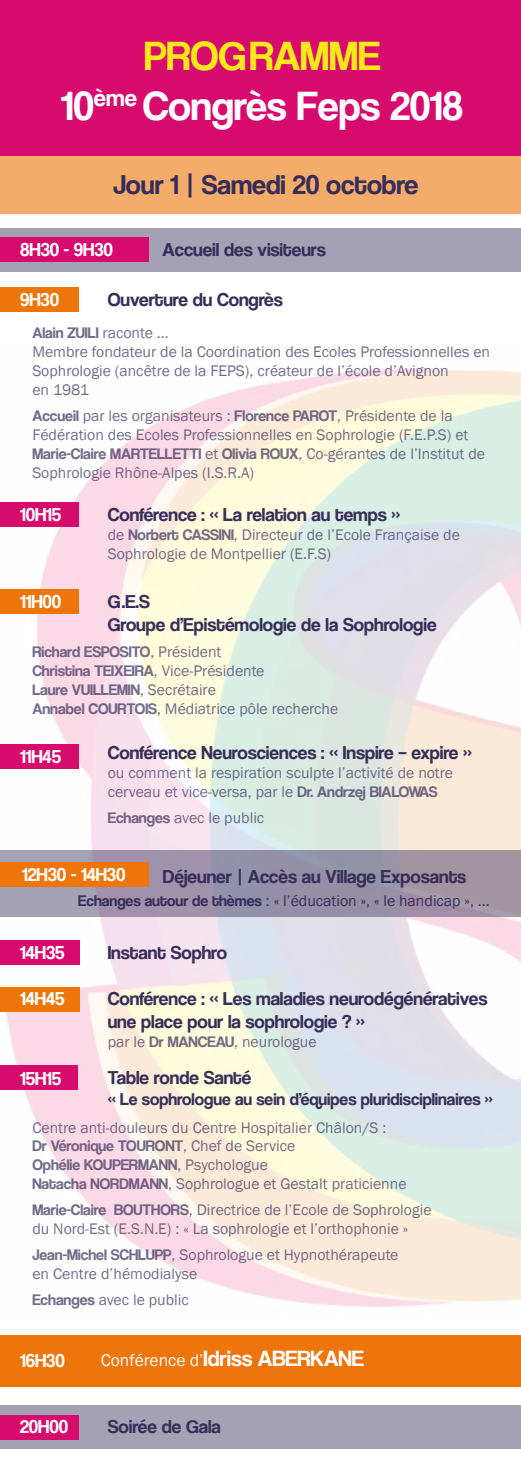
<style>
.page{position:relative;width:521px;height:1474px;background:#fff}
.page>*{position:absolute;margin:0;border:0;box-sizing:border-box;transform-origin:0 0}
.t1{font:42px/50.4px "Coolvetica Rg";color:#fff;text-align:center}
.t2{font:28px "Coolvetica Rg";color:#372e5a}
.t3{font:26.25px "Coolvetica Rg";color:#fff}
.t4{font:22.75px "Coolvetica Rg";color:#fff}
.t5{font:19.25px/23.1px "Coolvetica Rg";color:#372e5a}
.t6{font:19.25px "Coolvetica Rg";color:#fff}
.t7{font:17.5px "Coolvetica Rg";color:#372e5a}
.t8{font:15.75px/25.9px "Franklin Gothic";color:#372e5a}
.t9{font:15.75px/18.9px "Coolvetica Rg";color:#372e5a}
.t10{font:15.75px/18.9px "Franklin Gothic";color:rgb(55 46 90/.7)}
.s1{color:#f7e81b}
.s2{font-family:"Franklin Gothic"}
.s3{font-family:"Coolvetica Rg"}
.s4{font-family:"Franklin Gothic";font-size:17.5px}
</style>
<div class="page">
<img style="left:0;top:369px;width:521px;height:938px">
<div style="left:0;top:0;width:521px;height:155px;background:#d70a6e"></div>
<div style="left:0;top:228px;width:521px;height:43px;background:#a5a1b5"></div>
<div style="left:0;top:1405px;width:521px;height:43px;background:#a5a1b5"></div>
<div style="left:0;top:238px;width:148px;height:24px;background:#d70a6e"></div>
<div style="left:0;top:287px;width:79px;height:25px;background:#ee7509"></div>
<div style="left:0;top:503px;width:79px;height:24px;background:#d70a6e"></div>
<div style="left:0;top:589px;width:79px;height:25px;background:#ee7509"></div>
<div style="left:0;top:744px;width:79px;height:25px;background:#d70a6e"></div>
<div style="left:0;top:940px;width:79px;height:24px;background:#d70a6e"></div>
<div style="left:0;top:987px;width:79px;height:24px;background:#ee7509"></div>
<div style="left:0;top:1065px;width:77px;height:24px;background:#d70a6e"></div>
<div style="left:0;top:1414px;width:79px;height:25px;background:#d70a6e"></div>
<div style="left:0;top:156px;width:521px;height:57px;background:#f4ac6b"></div>
<svg style="left:520px;top:921px;width:1px;height:24px"></svg>
<svg style="left:520px;top:369px;width:1px;height:14px"></svg>
<svg style="left:520px;top:460px;width:1px;height:25px"></svg>
<svg style="left:520px;top:662px;width:1px;height:25px"></svg>
<svg style="left:520px;top:996px;width:1px;height:25px"></svg>
<svg style="left:520px;top:1043px;width:1px;height:24px"></svg>
<div style="left:0;top:850px;width:521px;height:66px;background:linear-gradient(to right,#a398ac,#9990a3)"></div>
<div style="left:0;top:862px;width:148px;height:24px;background:#ee7509"></div>
<div style="left:0;top:1334px;width:521px;height:52px;background:#ee7509"></div>
<h1 class="t1" style="left:61px;top:30px;width:403px"><span class="s1">PROGRAMME<br></span>10<sup>ème</sup> Congrès Feps 2018</h1>
<h2 class="t2" style="left:113px;top:168px;width:307px">Jour 1 | Samedi 20 octobre</h2>
<p class="t6" style="left:20px;top:238px;width:94px">8H30 - 9H30</p>
<p class="t5" style="left:108px;top:288px;width:177px">Ouverture du Congrès</p>
<p class="t5" style="left:163px;top:237px;width:165px">Accueil des visiteurs</p>
<p class="t6" style="left:20px;top:288px;width:40px">9H30</p>
<p class="t9" style="left:32px;top:323px;width:138px">Alain ZUILI <span class="s2">raconte ...</span></p>
<p class="t8" style="left:32px;top:343px;width:459px;line-height:18.9px">Membre fondateur de la Coordination des Ecoles Professionnelles en<br>Sophrologie (ancêtre de la FEPS), créateur de l’école d’Avignon<br>en 1981</p>
<p class="t8" style="left:32px;top:406px;width:437px;line-height:18.9px"><span class="s3">Accueil</span> par les organisateurs : <span class="s3">Florence PAROT</span>, Présidente de la<br>Fédération des Ecoles Professionnelles en Sophrologie (F.E.P.S) et</p>
<p class="t9" style="left:32px;top:444px;width:454px">Marie-Claire MARTELLETTI <span class="s2">et</span> Olivia ROUX<span class="s2">, Co-gérantes de l’Institut de</span></p>
<p class="t8" style="left:32px;top:460px;width:223px">Sophrologie Rhône-Alpes (I.S.R.A)</p>
<p class="t6" style="left:20px;top:503px;width:43px">10H15</p>
<p class="t6" style="left:20px;top:590px;width:43px">11H00</p>
<p class="t5" style="left:108px;top:503px;width:294px">Conférence : « La relation au temps »</p>
<p class="t10" style="left:108px;top:526px;width:354px">de <span class="s3">Norbert CASSINI</span>, Directeur de l’Ecole Française de<br>Sophrologie de Montpellier (E.F.S)</p>
<p class="t5" style="left:108px;top:589px;width:330px">G.E.S<br>Groupe d’Epistémologie de la Sophrologie</p>
<p class="t9" style="left:32px;top:642px;width:234px">Richard ESPOSITO<span class="s2">, Président<br></span>Christina TEIXEIRA<span class="s2">, Vice-Présidente<br></span>Laure VUILLEMIN<span class="s2">, Secrétaire</span></p>
<p class="t8" style="left:32px;top:696px;width:307px"><span class="s3">Annabel COURTOIS</span>, Médiatrice pôle recherche</p>
<p class="t6" style="left:20px;top:745px;width:42px">11H45</p>
<p class="t5" style="left:108px;top:741px;width:366px">Conférence Neurosciences : « Inspire – expire »</p>
<p class="t10" style="left:108px;top:763px;width:347px">ou comment la respiration sculpte l’activité de notre cerveau et vice-versa, par le <span class="s3">Dr. Andrzej BIALOWAS</span></p>
<p class="t10" style="left:108px;top:808px;width:158px"><span class="s3">Echanges</span> avec le public</p>
<p class="t6" style="left:22px;top:862px;width:105px">12H30 - 14H30</p>
<p class="t5" style="left:163px;top:864px;width:305px">Déjeuner | Accès au Village Exposants</p>
<p class="t8" style="left:78px;top:888px;width:413px"><span class="s3">Echanges autour de thèmes</span> : « l’éducation », « le handicap », ...</p>
<p class="t6" style="left:20px;top:940px;width:46px">14H35</p>
<p class="t6" style="left:20px;top:987px;width:46px">14H45</p>
<p class="t6" style="left:20px;top:1066px;width:43px">15H15</p>
<p class="t5" style="left:108px;top:940px;width:121px">Instant Sophro</p>
<p class="t5" style="left:108px;top:987px;width:381px">Conférence : « Les maladies neurodégénératives une place pour la sophrologie ? »</p>
<p class="t10" style="left:108px;top:1032px;width:210px">par le <span class="s3">Dr MANCEAU</span>, neurologue</p>
<p class="t5" style="left:108px;top:1065px;width:145px">Table ronde Santé</p>
<p class="t7" style="left:108px;top:1088px;width:387px">« Le sophrologue au sein d’équipes pluridisciplinaires »</p>
<p class="t8" style="left:32px;top:1114px;width:356px">Centre anti-douleurs du Centre Hospitalier Châlon/S :</p>
<p class="t9" style="left:32px;top:1136px;width:264px">Dr Véronique TOURONT<span class="s2">, Chef de Service<br></span>Ophélie KOUPERMANN<span class="s2">, Psychologue</span></p>
<p class="t8" style="left:32px;top:1171px;width:401px"><span class="s3">Natacha NORDMANN</span>, Sophrologue et Gestalt praticienne<br><span class="s3">Marie-Claire BOUTHORS</span>, Directrice de l’Ecole de Sophrologie</p>
<p class="t8" style="left:32px;top:1216px;width:377px">du Nord-Est (E.S.N.E) : « La sophrologie et l’orthophonie »<br><span class="s3">Jean-Michel SCHLUPP</span>, Sophrologue et Hypnothérapeute</p>
<p class="t8" style="left:32px;top:1260px;width:166px">en Centre d’hémodialyse<br><span class="s3">Echanges</span> avec le public</p>
<h3 class="t3" style="left:101px;top:1343px;width:333px">Conférence d’Idriss ABERKANE</h3>
<p class="t6" style="left:20px;top:1348px;width:46px">16H30</p>
<h3 class="t4" style="left:101px;top:1344px;width:265px"><span class="s4">Conférence d’</span>Idriss ABERKANE</h3>
<p class="t6" style="left:20px;top:1415px;width:50px">20H00</p>
<p class="t5" style="left:108px;top:1414px;width:115px">Soirée de Gala</p>
</div>
